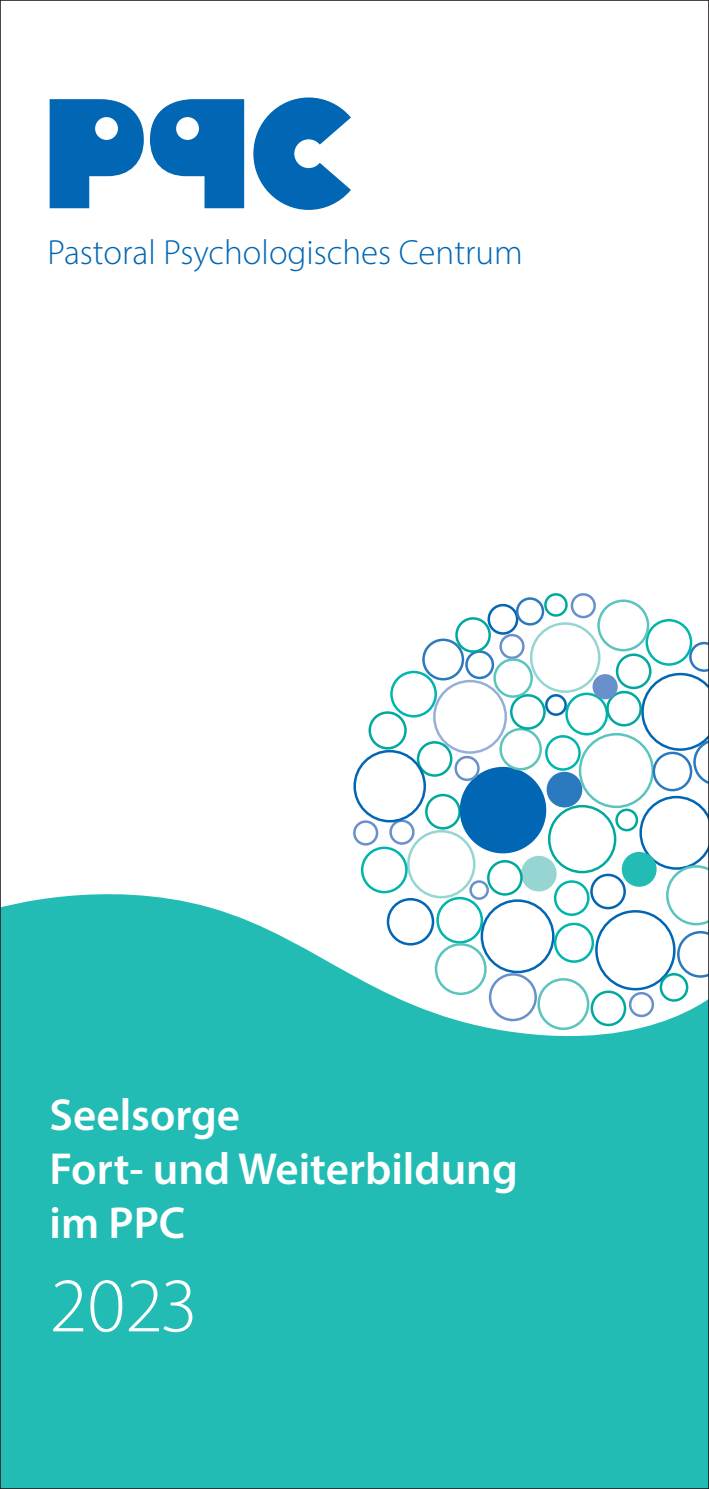
<style>
.page{position:relative;width:709px;height:1489px;background:#fff}
.page>*{position:absolute;margin:0;border:0;box-sizing:border-box;transform-origin:0 0}
.t1{font:300 77.5px "Myriad Pro";color:#fff}
.t2{font:600 45px/54px "Myriad Pro";color:#fff}
.t3{font:300 35px "Myriad Pro";color:#0166b3}
</style>
<div class="page">
<div style="left:425px;top:793px;width:36px;height:36px;border:2px solid #00a99d;border-radius:50%"></div>
<div style="left:461px;top:768px;width:84px;height:84px;background:#0166b3;border-radius:50%"></div>
<div style="left:460px;top:766px;width:86px;height:87px;border:2px solid #0166b3;border-radius:50%"></div>
<div style="left:499px;top:728px;width:43px;height:42px;border:2px solid #5ac4bd;border-radius:50%"></div>
<div style="left:548px;top:773px;width:33px;height:33px;background:#2b79be;border-radius:50%"></div>
<div style="left:546px;top:771px;width:36px;height:36px;border:2px solid #2b79be;border-radius:50%"></div>
<div style="left:579px;top:733px;width:75px;height:75px;border:2px solid #5ac4bd;border-radius:50%"></div>
<div style="left:545px;top:694px;width:22px;height:22px;border:2px solid #0166b3;border-radius:50%"></div>
<div style="left:390px;top:670px;width:47px;height:47px;border:2px solid #00b5ac;border-radius:50%"></div>
<div style="left:368px;top:711px;width:39px;height:38px;border:2px solid #00a99d;border-radius:50%"></div>
<div style="left:433px;top:679px;width:74px;height:74px;border:2px solid #96afda;border-radius:50%"></div>
<div style="left:465px;top:650px;width:29px;height:29px;border:2px solid #2b79be;border-radius:50%"></div>
<div style="left:510px;top:694px;width:35px;height:35px;border:2px solid #00a99d;border-radius:50%"></div>
<div style="left:407px;top:830px;width:68px;height:68px;border:2px solid #96d5d2;border-radius:50%"></div>
<div style="left:499px;top:633px;width:25px;height:26px;border:2px solid #6990ca;border-radius:50%"></div>
<div style="left:522px;top:857px;width:33px;height:33px;background:#96d5d2;border-radius:50%"></div>
<div style="left:521px;top:855px;width:35px;height:36px;border:2px solid #96d5d2;border-radius:50%"></div>
<div style="left:493px;top:658px;width:40px;height:39px;border:2px solid #5ac4bd;border-radius:50%"></div>
<div style="left:487px;top:860px;width:36px;height:35px;border:2px solid #00a99d;border-radius:50%"></div>
<div style="left:417px;top:741px;width:35px;height:35px;border:2px solid #00a99d;border-radius:50%"></div>
<div style="left:548px;top:804px;width:68px;height:69px;border:2px solid #00a99d;border-radius:50%"></div>
<div style="left:565px;top:692px;width:43px;height:43px;border:2px solid #00b5ac;border-radius:50%"></div>
<div style="left:652px;top:751px;width:40px;height:40px;border:2px solid #2b79be;border-radius:50%"></div>
<div style="left:606px;top:690px;width:36px;height:36px;border:2px solid #00a99d;border-radius:50%"></div>
<div style="left:530px;top:622px;width:70px;height:71px;border:2px solid #96d5d2;border-radius:50%"></div>
<div style="left:594px;top:675px;width:22px;height:23px;background:#6990ca;border-radius:50%"></div>
<div style="left:592px;top:674px;width:25px;height:25px;border:2px solid #6990ca;border-radius:50%"></div>
<div style="left:487px;top:604px;width:31px;height:30px;border:2px solid #0166b3;border-radius:50%"></div>
<div style="left:623px;top:853px;width:32px;height:32px;background:#22bcb5;border-radius:50%"></div>
<div style="left:621px;top:851px;width:35px;height:35px;border:2px solid #22bcb5;border-radius:50%"></div>
<div style="left:616px;top:653px;width:35px;height:36px;border:2px solid #00a99d;border-radius:50%"></div>
<div style="left:454px;top:755px;width:25px;height:26px;border:2px solid #6990ca;border-radius:50%"></div>
<div style="left:422px;top:638px;width:42px;height:42px;border:2px solid #2b79be;border-radius:50%"></div>
<div style="left:455px;top:617px;width:36px;height:35px;border:2px solid #00a99d;border-radius:50%"></div>
<div style="left:389px;top:819px;width:25px;height:25px;border:2px solid #6990ca;border-radius:50%"></div>
<div style="left:353px;top:820px;width:25px;height:25px;border:2px solid #6990ca;border-radius:50%"></div>
<div style="left:645px;top:619px;width:47px;height:46px;border:2px solid #00b5ac;border-radius:50%"></div>
<div style="left:353px;top:750px;width:73px;height:72px;border:2px solid #0166b3;border-radius:50%"></div>
<div style="left:516px;top:597px;width:28px;height:28px;border:2px solid #2b79be;border-radius:50%"></div>
<div style="left:615px;top:808px;width:23px;height:23px;border:2px solid #00a99d;border-radius:50%"></div>
<div style="left:361px;top:846px;width:46px;height:47px;border:2px solid #00b5ac;border-radius:50%"></div>
<svg style="left:639px;top:795px;width:68px;height:82px"></svg>
<div style="left:590px;top:873px;width:36px;height:36px;border:2px solid #0166b3;border-radius:50%"></div>
<svg style="left:641px;top:642px;width:66px;height:143px"></svg>
<div style="left:597px;top:599px;width:52px;height:52px;border:2px solid #5ac4bd;border-radius:50%"></div>
<div style="left:570px;top:593px;width:26px;height:25px;border:2px solid #6990ca;border-radius:50%"></div>
<div style="left:545px;top:735px;width:35px;height:35px;border:2px solid #00b5ac;border-radius:50%"></div>
<div style="left:544px;top:593px;width:23px;height:23px;border:2px solid #00a99d;border-radius:50%"></div>
<svg style="left:2px;top:877px;width:705px;height:609px;background:#3fc4bf"></svg>
<svg style="left:253px;top:97px;width:98px;height:113px"></svg>
<svg style="left:50px;top:99px;width:94px;height:109px"></svg>
<svg style="left:150px;top:99px;width:94px;height:109px"></svg>
<p class="t3" style="left:47px;top:231px;width:477px">Pastoral Psychologisches Centrum</p>
<p class="t2" style="left:50px;top:1086px;width:469px">Seelsorge<br>Fort- und Weiterbildung im PPC</p>
<h1 class="t1" style="left:50px;top:1258px;width:150px">2023</h1>
</div>
